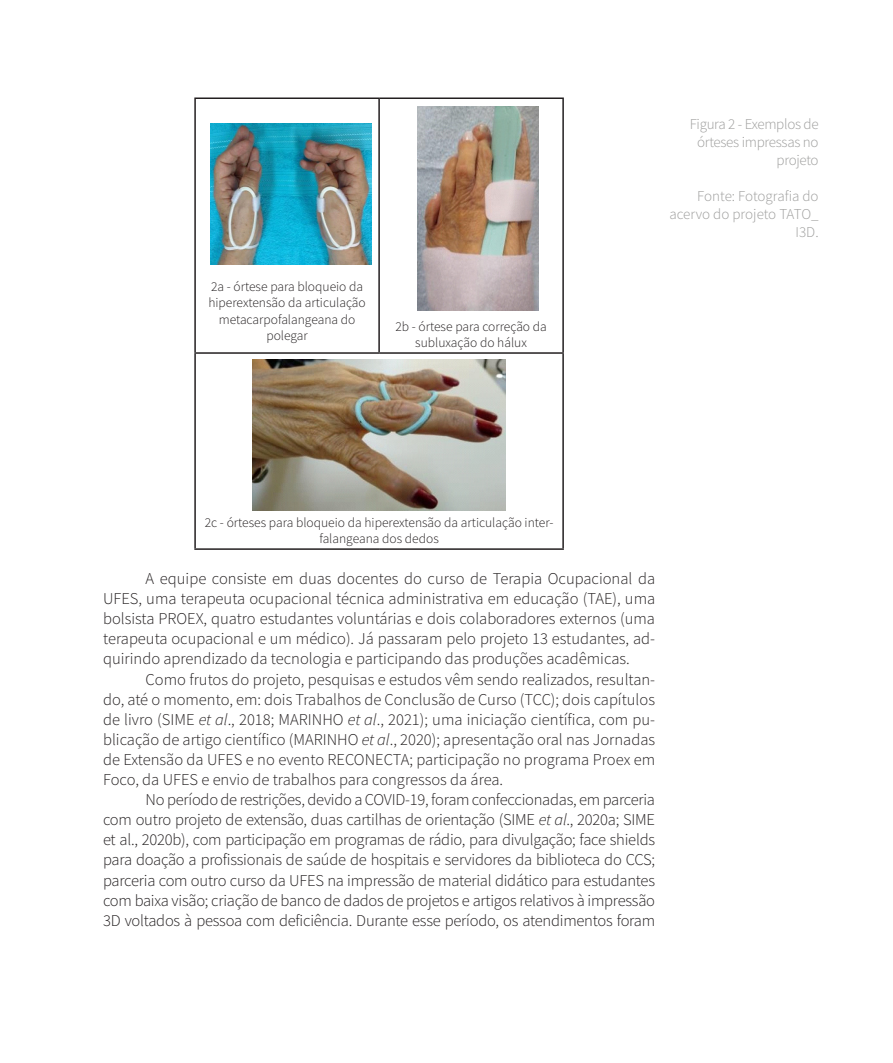
<style>
.page{position:relative;width:893px;height:1063px;background:#fff}
.page>*{position:absolute;margin:0;border:0;box-sizing:border-box;transform-origin:0 0}
.t1{font:300 16.5px/20.1px "Source Sans Pro";color:#231f20;text-align:justify}
.t2{font:300 15px/18px "Source Sans Pro";letter-spacing:-.02em;color:#9d9d9c;text-align:right}
.t3{font:300 15px/18px "Source Sans Pro";color:#9d9d9c;text-align:right}
.t4{font:300 13.5px/16.2px "Source Sans Pro";color:#231f20;text-align:center}
.s1{font-style:italic}
</style>
<div class="page">
<hr style="left:194px;top:98px;width:185px;height:1px;background:#231f20">
<hr style="left:194px;top:99px;width:2px;height:253px;background:#231f20">
<hr style="left:379px;top:98px;width:185px;height:1px;background:#231f20">
<hr style="left:378px;top:99px;width:2px;height:253px;background:#231f20">
<hr style="left:562px;top:99px;width:2px;height:253px;background:#231f20">
<hr style="left:194px;top:352px;width:185px;height:2px;background:#231f20">
<hr style="left:194px;top:354px;width:2px;height:194px;background:#231f20">
<hr style="left:379px;top:352px;width:185px;height:2px;background:#231f20">
<hr style="left:562px;top:354px;width:2px;height:194px;background:#231f20">
<hr style="left:194px;top:548px;width:185px;height:2px;background:#231f20">
<hr style="left:379px;top:548px;width:185px;height:2px;background:#231f20">
<img style="left:253px;top:359px;width:252px;height:152px">
<img style="left:210px;top:123px;width:162px;height:141px">
<img style="left:418px;top:107px;width:120px;height:203px">
<p class="t4" style="left:208px;top:279px;width:159px">2a - órtese para bloqueio da hiperextensão da articulação metacarpofalangeana do polegar</p>
<p class="t4" style="left:395px;top:318px;width:153px">2b - órtese para correção da subluxação do hálux</p>
<p class="t2" style="left:690px;top:115px;width:130px">Figura 2 - Exemplos de órteses impressas no projeto</p>
<p class="t3" style="left:669px;top:187px;width:151px">Fonte: Fotografia do acervo do projeto TATO_<br>I3D.</p>
<p class="t4" style="left:205px;top:514px;width:350px">2c - órteses para bloqueio da hiperextensão da articulação inter&shy;falangeana dos dedos</p>
<p class="t1" style="left:103px;top:569px;width:554px;text-indent:43px">A equipe consiste em duas docentes do curso de Terapia Ocupacional da UFES, uma terapeuta ocupacional técnica administrativa em educação (TAE), uma bolsista PROEX, quatro estudantes voluntárias e dois colaboradores externos (uma terapeuta ocupacional e um médico). Já passaram pelo projeto 13 estudantes, ad&shy;quirindo aprendizado da tecnologia e participando das produções acadêmicas.</p>
<p class="t1" style="left:103px;top:669px;width:554px;text-indent:43px">Como frutos do projeto, pesquisas e estudos vêm sendo realizados, resultan&shy;do, até o momento, em: dois Trabalhos de Conclusão de Curso (TCC); dois capítulos de livro (SIME <span class="s1">et al</span>., 2018; MARINHO <span class="s1">et al</span>., 2021); uma iniciação científica, com pu&shy;blicação de artigo científico (MARINHO <span class="s1">et al</span>., 2020); apresentação oral nas Jornadas de Extensão da UFES e no evento RECONECTA; participação no programa Proex em Foco, da UFES e envio de trabalhos para congressos da área.</p>
<p class="t1" style="left:103px;top:790px;width:554px;text-indent:43px">No período de restrições, devido a COVID-19, foram confeccionadas, em parceria com outro projeto de extensão, duas cartilhas de orientação (SIME <span class="s1">et al</span>., 2020a; SIME et al., 2020b), com participação em programas de rádio, para divulgação; face shields para doação a profissionais de saúde de hospitais e servidores da biblioteca do CCS; parceria com outro curso da UFES na impressão de material didático para estudantes com baixa visão; criação de banco de dados de projetos e artigos relativos à impressão 3D voltados à pessoa com deficiência. Durante esse período, os atendimentos foram</p>
</div>
